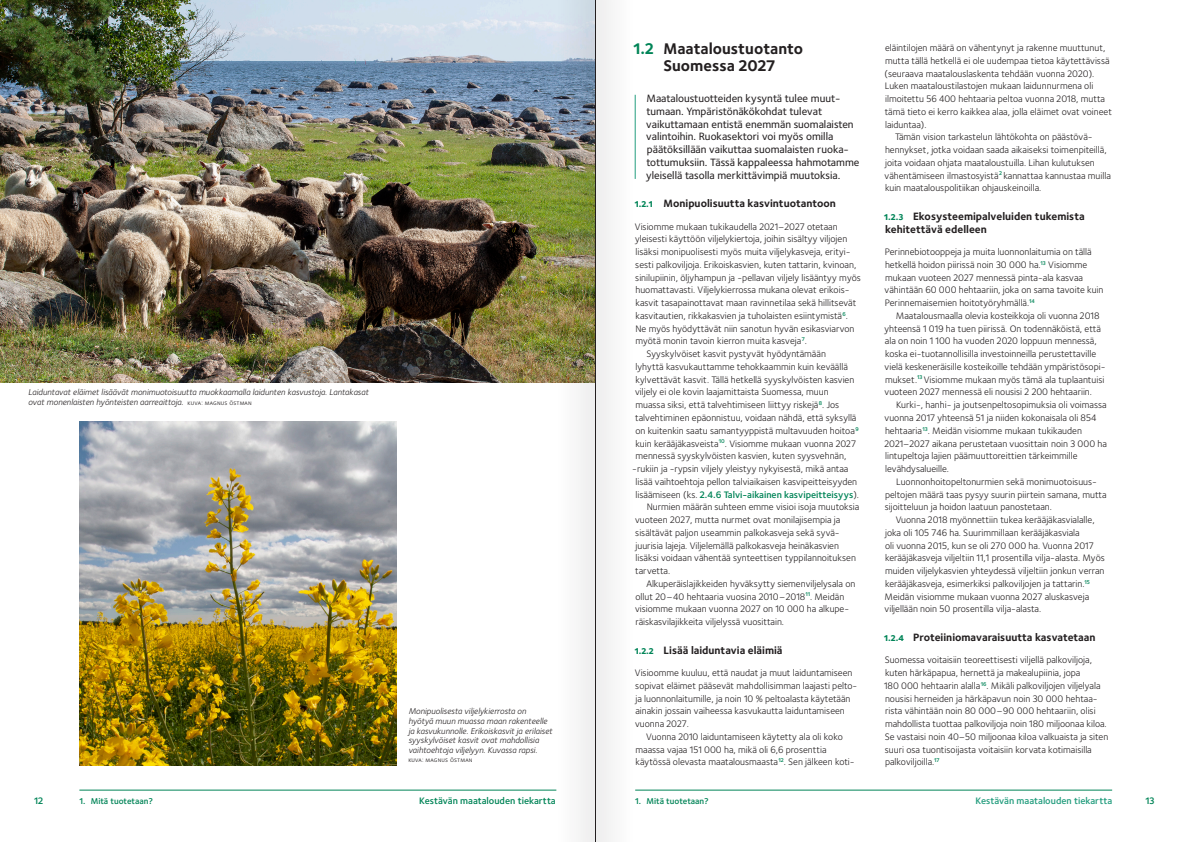
<style>
.page{position:relative;width:1191px;height:842px;background:#fff}
.page>*{position:absolute;margin:0;border:0;box-sizing:border-box;transform-origin:0 0}
.NomRapport_R02_A_spa{font:700 16px/17px "Foundry Sterling OT3";color:#231f20;text-align:center}
.NomRapport_Ingress_F{font:500 11px/12.8px "Foundry Sterling OT3";color:#231f20}
.NomRapport_R03_B_No{font:700 11px/12.8px "Foundry Sterling OT3";color:#231f20}
.NomRapport_R03_after{font:700 11px "Foundry Sterling OT3";color:#231f20}
.NomRapport_Brod01_FI{font:9.8px/12.8px "Foundry Sterling OT3";color:#231f20}
.NomRapport_Brod01-0{font:9.8px/12.8px "Foundry Sterling OT3";color:#231f20}
.NomRapport_Brod01_FI-2{font:600 9.8px "Foundry Sterling OT3";color:#008457}
.t1{font:600 9.8px "Foundry Sterling OT3";color:#239d7e}
.NomRapport_Bildtext{font:italic 8.8px/9.6px "Foundry Sterling OT3";color:#231f20}
.t2{font:600 8.8px "Foundry Sterling OT3";letter-spacing:-.01em;color:#008457}
.NomRapport_Bildtext-2{font:6.8px "Foundry Sterling OT3";letter-spacing:.025em;color:#231f20}
.s1{font-style:normal;font-size:6.8px}
.s2{color:#008457}
.s3{font-weight:800;font-size:8.8px;color:#008457}
.s4{font-weight:400;color:#231f20}
</style>
<div class="page">
<hr style="left:635px;top:790px;width:477px;height:1px;background:#008457">
<hr style="left:79px;top:790px;width:477px;height:1px;background:#008457">
<img style="left:79px;top:421px;width:318px;height:344px">
<img style="left:0;top:0;width:553px;height:383px">
<div style="left:553px;top:0;width:85px;height:842px;background:#231f20;opacity:.2"></div>
<hr style="left:595px;top:0;width:1px;height:842px;background:#231f20">
<p class="NomRapport_Bildtext" style="left:28px;top:387px;width:342px">Laiduntavat eläimet lisäävät monimuotoisuutta muokkaamalla laidunten kasvustoja. Lantakasat ovat monenlaisten hyönteisten aarreaittoja. <span class="s1">kuva: Magnus Östman</span></p>
<p class="NomRapport_Bildtext" style="left:408px;top:706px;width:145px">Monipuolisesta viljelykierrosta on hyötyä muun muassa maan rakenteelle ja kasvukunnolle. Erikoiskasvit ja erilaiset syyskylvöiset kasvit ovat mahdollisia vaihtoehtoja viljelyyn. Kuvassa rapsi.</p>
<p class="NomRapport_Bildtext-2" style="left:408px;top:755px;width:66px">kuva: Magnus Östman</p>
<p class="NomRapport_R02_A_spa" style="left:633px;top:39px;width:171px"><span class="s2">1.2</span> Maataloustuotanto<br>Suomessa 2027</p>
<p class="NomRapport_Ingress_F" style="left:646px;top:91px;width:215px">Maataloustuotteiden kysyntä tulee muut&shy;tumaan. Ympäristönäkökohdat tulevat vaikuttamaan entistä enemmän suomalaisten valintoihin. Ruokasektori voi myös omilla päätöksillään vaikuttaa suomalaisten ruoka&shy;tottumuksiin. Tässä kappaleessa hahmotamme yleisellä tasolla merkittävimpiä muutoksia.</p>
<p class="NomRapport_R03_after" style="left:635px;top:195px;width:203px"><span class="s3">1.2.1</span> Monipuolisuutta kasvintuotantoon</p>
<p class="NomRapport_Brod01-0" style="left:635px;top:219px;width:227px">Visiomme mukaan tukikaudella 2021–2027 otetaan yleisesti käyttöön viljelykiertoja, joihin sisältyy viljojen lisäksi monipuolisesti myös muita viljelykasveja, erityi&shy;sesti palkoviljoja. Erikoiskasvien, kuten tattarin, kvinoan, sinilupiinin, öljyhampun ja -pellavan viljely lisääntyy myös huomattavasti. Viljelykierrossa mukana olevat erikois&shy;kasvit tasapainottavat maan ravinnetilaa sekä hillitsevät kasvitautien, rikkakasvien ja tuholaisten esiintymistä<sup>6</sup>.<br>Ne myös hyödyttävät niin sanotun hyvän esikasviarvon myötä monin tavoin kierron muita kasveja<sup>7</sup>.</p>
<p class="NomRapport_Brod01_FI" style="left:646px;top:347px;width:181px">Syyskylvöiset kasvit pystyvät hyödyntämään</p>
<p class="NomRapport_Brod01_FI" style="left:635px;top:360px;width:214px">lyhyttä kasvukauttamme tehokkaammin kuin keväällä</p>
<p class="NomRapport_Brod01_FI" style="left:635px;top:372px;width:220px">kylvettävät kasvit. Tällä hetkellä syyskylvöisten kasvien</p>
<p class="NomRapport_Brod01_FI" style="left:635px;top:385px;width:195px">viljely ei ole kovin laajamittaista Suomessa, muun</p>
<p class="NomRapport_Brod01_FI" style="left:635px;top:398px;width:205px">muassa siksi, että talvehtimiseen liittyy riskejä<sup>8</sup>. Jos</p>
<p class="NomRapport_Brod01_FI" style="left:635px;top:411px;width:223px">talvehtiminen epäonnistuu, voidaan nähdä, että syksyllä</p>
<p class="NomRapport_Brod01_FI" style="left:635px;top:423px;width:225px">on kuitenkin saatu samantyyppistä multavuuden hoitoa<sup>9</sup></p>
<p class="NomRapport_Brod01_FI" style="left:635px;top:436px;width:222px">kuin kerääjäkasveista<sup>10</sup>. Visiomme mukaan vuonna 2027</p>
<p class="NomRapport_Brod01_FI" style="left:635px;top:449px;width:212px">mennessä syyskylvöisten kasvien, kuten syysvehnän,</p>
<p class="NomRapport_Brod01_FI" style="left:632px;top:462px;width:218px">-rukiin ja -rypsin viljely yleistyy nykyisestä, mikä antaa</p>
<p class="NomRapport_Brod01_FI" style="left:635px;top:474px;width:223px">lisää vaihtoehtoja pellon talviaikaisen kasvipeitteisyyden</p>
<p class="NomRapport_Brod01_FI-2" style="left:635px;top:487px;width:225px"><span class="s4">lisäämiseen (ks.</span> 2.4.6 Talvi-aikainen kasvipeitteisyys<span class="s4">).</span></p>
<p class="NomRapport_Brod01_FI" style="left:635px;top:500px;width:226px;text-indent:12px">Nurmien määrän suhteen emme visioi isoja muutoksia vuoteen 2027, mutta nurmet ovat monilajisempia ja sisältävät paljon useammin palkokasveja sekä syvä&shy;juurisia lajeja. Viljelemällä palkokasveja heinäkasvien lisäksi voidaan vähentää synteettisen typpilannoituksen tarvetta.</p>
<p class="NomRapport_Brod01_FI" style="left:635px;top:576px;width:222px;text-indent:11px">Alkuperäislajikkeiden hyväksytty siemenviljelysala on ollut 20–40 hehtaaria vuosina 2010–2018<sup>11</sup>. Meidän visiomme mukaan vuonna 2027 on 10 000 ha alkupe&shy;räiskasvilajikkeita viljelyssä vuosittain.</p>
<p class="NomRapport_R03_B_No" style="left:635px;top:643px;width:149px"><span class="s3">1.2.2</span> Lisää laiduntavia eläimiä</p>
<p class="NomRapport_Brod01-0" style="left:635px;top:666px;width:224px">Visioomme kuuluu, että naudat ja muut laiduntamiseen sopivat eläimet pääsevät mahdollisimman laajasti pelto&shy;ja luonnonlaitumille, ja noin 10 % peltoalasta käytetään ainakin jossain vaiheessa kasvukautta laiduntamiseen vuonna 2027.</p>
<p class="NomRapport_Brod01_FI" style="left:635px;top:730px;width:221px;text-indent:11px">Vuonna 2010 laiduntamiseen käytetty ala oli koko maassa vajaa 151 000 ha, mikä oli 6,6 prosenttia käytössä olevasta maatalousmaasta<sup>12</sup>. Sen jälkeen koti-</p>
<p class="NomRapport_Brod01_FI" style="left:884px;top:41px;width:229px">eläintilojen määrä on vähentynyt ja rakenne muuttunut, mutta tällä hetkellä ei ole uudempaa tietoa käytettävissä (seuraava maatalouslaskenta tehdään vuonna 2020).<br>Luken maataloustilastojen mukaan laidunnurmena oli ilmoitettu 56 400 hehtaaria peltoa vuonna 2018, mutta tämä tieto ei kerro kaikkea alaa, jolla eläimet ovat voineet laiduntaa).</p>
<p class="NomRapport_Brod01_FI" style="left:884px;top:130px;width:228px;text-indent:10px">Tämän vision tarkastelun lähtökohta on päästövä&shy;hennykset, jotka voidaan saada aikaiseksi toimenpiteillä, joita voidaan ohjata maataloustuilla. Lihan kulutuksen vähentämiseen ilmastosyistä<sup>2</sup> kannattaa kannustaa muilla kuin maatalouspolitiikan ohjauskeinoilla.</p>
<p class="NomRapport_R03_B_No" style="left:884px;top:209px;width:202px"><span class="s3">1.2.3</span> Ekosysteemipalveluiden tukemista kehitettävä edelleen</p>
<p class="NomRapport_Brod01-0" style="left:884px;top:245px;width:220px">Perinnebiotooppeja ja muita luonnonlaitumia on tällä hetkellä hoidon piirissä noin 30 000 ha.<sup>13</sup> Visiomme mukaan vuoteen 2027 mennessä pinta-ala kasvaa vähintään 60 000 hehtaariin, joka on sama tavoite kuin Perinnemaisemien hoitotyöryhmällä.<sup>14</sup></p>
<p class="NomRapport_Brod01_FI" style="left:884px;top:309px;width:222px;text-indent:11px">Maatalousmaalla olevia kosteikkoja oli vuonna 2018 yhteensä 1 019 ha tuen piirissä. On todennäköistä, että ala on noin 1 100 ha vuoden 2020 loppuun mennessä, koska ei-tuotannollisilla investoinneilla perustettaville vielä keskeneräisille kosteikoille tehdään ympäristösopi&shy;mukset.<sup>13</sup> Visiomme mukaan myös tämä ala tuplaantuisi vuoteen 2027 mennessä eli nousisi 2 200 hehtaariin.</p>
<p class="NomRapport_Brod01_FI" style="left:884px;top:398px;width:224px;text-indent:12px">Kurki-, hanhi- ja joutsenpeltosopimuksia oli voimassa vuonna 2017 yhteensä 51 ja niiden kokonaisala oli 854 hehtaaria<sup>13</sup>. Meidän visiomme mukaan tukikauden 2021–2027 aikana perustetaan vuosittain noin 3 000 ha lintupeltoja lajien päämuuttoreittien tärkeimmille levähdysalueille.</p>
<p class="NomRapport_Brod01_FI" style="left:885px;top:474px;width:223px;text-indent:11px">Luonnonhoitopeltonurmien sekä monimuotoisuus&shy;peltojen määrä taas pysyy suurin piirtein samana, mutta sijoitteluun ja hoidon laatuun panostetaan.</p>
<p class="NomRapport_Brod01_FI" style="left:884px;top:513px;width:222px;text-indent:11px">Vuonna 2018 myönnettiin tukea kerääjäkasvialalle, joka oli 105 746 ha. Suurimmillaan kerääjäkasviala<br>oli vuonna 2015, kun se oli 270 000 ha. Vuonna 2017 kerääjäkasveja viljeltiin 11,1 prosentilla vilja-alasta. Myös muiden viljelykasvien yhteydessä viljeltiin jonkun verran kerääjäkasveja, esimerkiksi palkoviljojen ja tattarin.<sup>15<br></sup>Meidän visiomme mukaan vuonna 2027 aluskasveja viljellään noin 50 prosentilla vilja-alasta.</p>
<p class="NomRapport_R03_B_No" style="left:884px;top:630px;width:213px"><span class="s3">1.2.4</span> Proteiiniomavaraisuutta kasvatetaan</p>
<p class="NomRapport_Brod01-0" style="left:884px;top:653px;width:226px">Suomessa voitaisiin teoreettisesti viljellä palkoviljoja, kuten härkäpapua, hernettä ja makealupiinia, jopa<br>180 000 hehtaarin alalla<sup>16</sup>. Mikäli palkoviljojen viljelyala nousisi herneiden ja härkäpavun noin 30 000 hehtaa&shy;rista vähintään noin 80 000–90 000 hehtaariin, olisi mahdollista tuottaa palkoviljoja noin 180 miljoonaa kiloa.<br>Se vastaisi noin 40–50 miljoonaa kiloa valkuaista ja siten suuri osa tuontisoijasta voitaisiin korvata kotimaisilla palkoviljoilla.<sup>17</sup></p>
<p class="NomRapport_Brod01_FI-2" style="left:34px;top:793px;width:11px">12</p>
<p class="t2" style="left:79px;top:794px;width:75px">1. Mitä tuotetaan?</p>
<p class="NomRapport_Brod01_FI-2" style="left:419px;top:793px;width:138px">Kestävän maatalouden tiekartta</p>
<p class="t2" style="left:635px;top:794px;width:75px">1. Mitä tuotetaan?</p>
<p class="t1" style="left:975px;top:793px;width:138px">Kestävän maatalouden tiekartta</p>
<p class="NomRapport_Brod01_FI-2" style="left:1145px;top:793px;width:11px">13</p>
</div>
